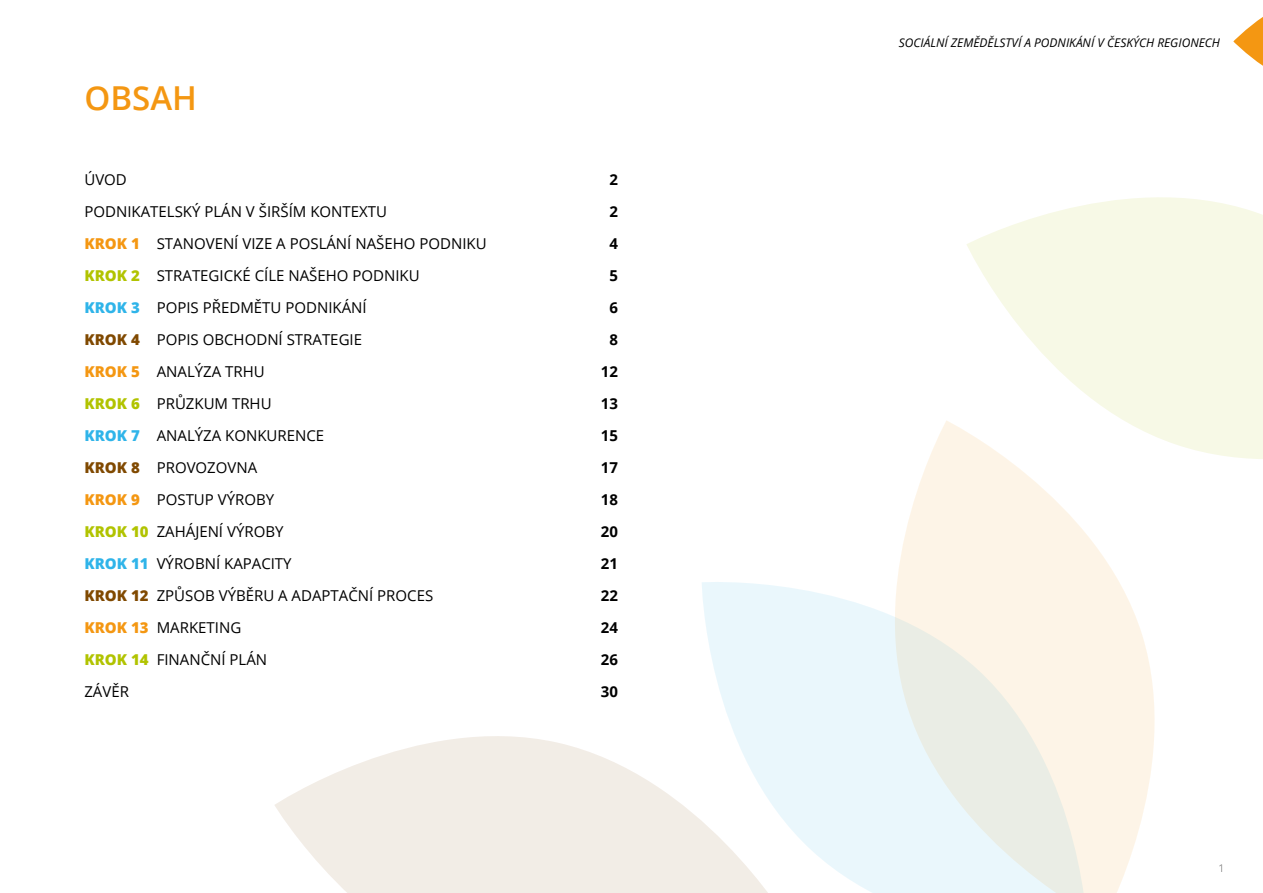
<style>
.page{position:relative;width:1263px;height:893px;background:#fff}
.page>*{position:absolute;margin:0;border:0;box-sizing:border-box;transform-origin:0 0}
.t1{font:600 33px "Open Sans";color:#f49712}
.t2{font:15px "Open Sans";color:#000}
.t3{font:700 15px "Open Sans";color:#000}
.t4{font:italic 12px "Open Sans";color:#000}
.t5{font:300 10.5px "Open Sans";color:#575756}
.s1{font-weight:800;color:#f49712}
.s2{font-weight:800;color:#b1c300}
.s3{font-weight:800;color:#2fb4e9}
.s4{font-weight:800;color:#804900}
</style>
<div class="page">
<svg style="left:702px;top:582px;width:162px;height:306px;fill:#eaf7fc"></svg>
<svg style="left:275px;top:711px;width:512px;height:182px;fill:#f2ede6"></svg>
<svg style="left:864px;top:421px;width:291px;height:472px;fill:#fdf4e7"></svg>
<svg style="left:966px;top:197px;width:297px;height:294px;fill:#f7f9e6"></svg>
<svg style="left:1233px;top:17px;width:30px;height:49px"></svg>
<h1 class="t1" style="left:84px;top:76px;width:114px">OBSAH</h1>
<p class="t2" style="left:84px;top:169px;width:44px">ÚVOD</p>
<p class="t3" style="left:609px;top:169px;width:10px">2</p>
<p class="t2" style="left:84px;top:201px;width:304px">PODNIKATELSKÝ PLÁN V ŠIRŠÍM KONTEXTU</p>
<p class="t3" style="left:609px;top:201px;width:10px">2</p>
<p class="t2" style="left:84px;top:233px;width:404px"><span class="s1">KROK 1</span> STANOVENÍ VIZE A POSLÁNÍ NAŠEHO PODNIKU</p>
<p class="t3" style="left:609px;top:233px;width:10px">4</p>
<p class="t2" style="left:84px;top:265px;width:337px"><span class="s2">KROK 2</span> STRATEGICKÉ CÍLE NAŠEHO PODNIKU</p>
<p class="t3" style="left:609px;top:265px;width:10px">5</p>
<p class="t2" style="left:84px;top:297px;width:284px"><span class="s3">KROK 3</span> POPIS PŘEDMĚTU PODNIKÁNÍ</p>
<p class="t3" style="left:609px;top:297px;width:10px">6</p>
<p class="t2" style="left:84px;top:329px;width:279px"><span class="s4">KROK 4</span> POPIS OBCHODNÍ STRATEGIE</p>
<p class="t3" style="left:609px;top:329px;width:10px">8</p>
<p class="t2" style="left:84px;top:361px;width:182px"><span class="s1">KROK 5</span> ANALÝZA TRHU</p>
<p class="t3" style="left:601px;top:361px;width:19px">12</p>
<p class="t2" style="left:84px;top:393px;width:189px"><span class="s2">KROK 6</span> PRŮZKUM TRHU</p>
<p class="t3" style="left:601px;top:393px;width:19px">13</p>
<p class="t2" style="left:84px;top:425px;width:241px"><span class="s3">KROK 7</span> ANALÝZA KONKURENCE</p>
<p class="t3" style="left:601px;top:425px;width:19px">15</p>
<p class="t2" style="left:84px;top:457px;width:174px"><span class="s4">KROK 8</span> PROVOZOVNA</p>
<p class="t3" style="left:601px;top:457px;width:19px">17</p>
<p class="t2" style="left:84px;top:489px;width:191px"><span class="s1">KROK 9</span> POSTUP VÝROBY</p>
<p class="t3" style="left:601px;top:489px;width:19px">18</p>
<p class="t2" style="left:84px;top:521px;width:201px"><span class="s2">KROK 10</span> ZAHÁJENÍ VÝROBY</p>
<p class="t3" style="left:601px;top:521px;width:19px">20</p>
<p class="t2" style="left:84px;top:553px;width:209px"><span class="s3">KROK 11</span> VÝROBNÍ KAPACITY</p>
<p class="t3" style="left:601px;top:553px;width:19px">21</p>
<p class="t2" style="left:84px;top:585px;width:350px"><span class="s4">KROK 12</span> ZPŮSOB VÝBĚRU A ADAPTAČNÍ PROCES</p>
<p class="t3" style="left:601px;top:585px;width:19px">22</p>
<p class="t2" style="left:84px;top:617px;width:158px"><span class="s1">KROK 13</span> MARKETING</p>
<p class="t3" style="left:601px;top:617px;width:19px">24</p>
<p class="t2" style="left:84px;top:649px;width:184px"><span class="s2">KROK 14</span> FINANČNÍ PLÁN</p>
<p class="t3" style="left:601px;top:649px;width:19px">26</p>
<p class="t2" style="left:84px;top:681px;width:46px">ZÁVĚR</p>
<p class="t3" style="left:601px;top:681px;width:19px">30</p>
<p class="t4" style="left:899px;top:35px;width:323px">SOCIÁLNÍ ZEMĚDĚLSTVÍ A PODNIKÁNÍ V ČESKÝCH REGIONECH</p>
<p class="t5" style="left:1218px;top:860px;width:7px">1</p>
</div>
